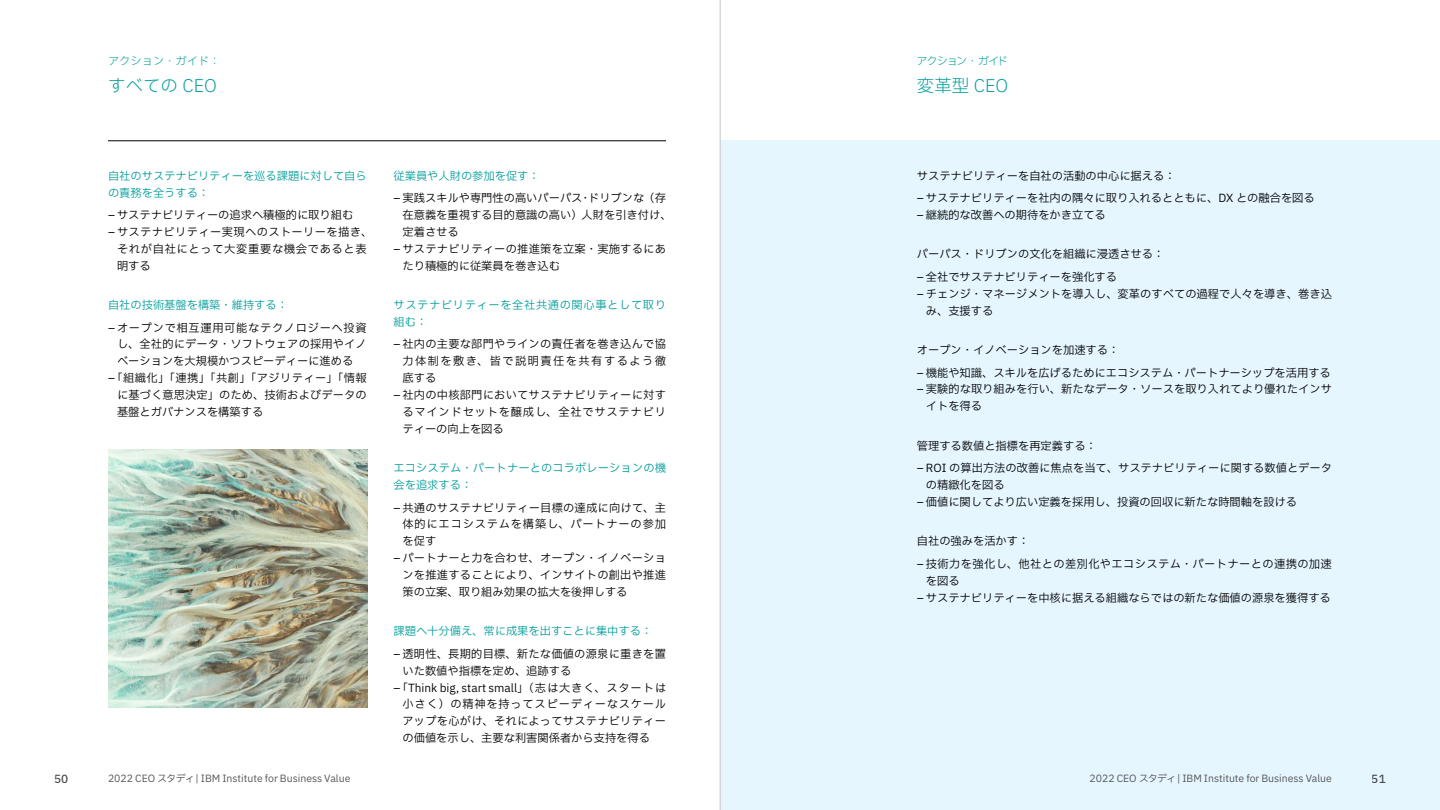
<style>
.page{position:relative;width:1440px;height:810px;background:#fff}
.page>*{position:absolute;margin:0;border:0;box-sizing:border-box;transform-origin:0 0}
.Head_1__30_36{font:300 17.5px "IBM Plex Sans JP";color:#009d9a}
.First_paragraph_sect{font:300 17.5px "IBM Plex Sans JP";color:#009d9a}
.Body__9_13_5{font:11.25px/16.9px "IBM Plex Sans JP";color:#000;text-align:justify}
.Body__9_13_5-2{font:11.25px/16.9px "IBM Plex Sans JP";color:#009d9a}
.Body__9_13_5-3{font:11.25px/16.9px "IBM Plex Sans JP";letter-spacing:.035em;color:#000}
.Body__9_13_5-4{font:11.25px/16.9px "IBM Plex Sans JP";letter-spacing:.02em;color:#000}
.Body__9_13_5-5{font:11.25px/16.9px "IBM Plex Sans JP";letter-spacing:.055em;color:#009d9a}
.Head_1__30_36-2{font:300 11.25px "IBM Plex Sans JP";color:#009d9a}
.First_paragraph_sect-2{font:300 11.25px "IBM Plex Sans JP";letter-spacing:-.11em;color:#009d9a}
.t1{font:11.25px "IBM Plex Sans JP Medm";color:#000}
.First_paragraph_sect-3{font:10px "IBM Plex Sans JP";color:#525252}
</style>
<div class="page">
<hr style="left:108px;top:141px;width:558px;height:1px;background:#000">
<div style="left:720px;top:141px;width:720px;height:669px;background:#e5f6ff"></div>
<img style="left:108px;top:449px;width:259px;height:259px">
<hr style="left:720px;top:0;width:1px;height:810px;background:#c6c6c6">
<p class="t1" style="left:54px;top:770px;width:16px">50</p>
<p class="Head_1__30_36-2" style="left:108px;top:53px;width:114px">アクション・ガイド：</p>
<p class="Head_1__30_36" style="left:108px;top:74px;width:110px">すべての CEO</p>
<p class="Body__9_13_5-2" style="left:108px;top:166px;width:260px">自社のサステナビリティーを巡る課題に対して自らの責務を全うする：</p>
<p class="Body__9_13_5" style="left:108px;top:206px;width:247px">– サステナビリティーの追求へ積極的に取り組む</p>
<p class="Body__9_13_5-3" style="left:117px;top:223px;width:257px;text-indent:-9px">– サステナビリティー実現へのストーリーを描き、それが自社にとって大変重要な機会であると表明する</p>
<p class="Body__9_13_5-2" style="left:108px;top:296px;width:181px">自社の技術基盤を構築・維持する：</p>
<p class="Body__9_13_5" style="left:117px;top:318px;width:251px;text-indent:-9px">– オープンで相互運用可能なテクノロジーへ投資し、全社的にデータ・ソフトウェアの採用やイノベーションを大規模かつスピーディーに進める</p>
<p class="Body__9_13_5" style="left:117px;top:369px;width:251px;text-indent:-9px">– 「組織化」「連携」「共創」「アジリティー」「情報に基づく意思決定」のため、技術およびデータの基盤とガバナンスを構築する</p>
<p class="Body__9_13_5-2" style="left:393px;top:166px;width:148px">従業員や人財の参加を促す：</p>
<p class="Body__9_13_5" style="left:402px;top:189px;width:271px;text-align:left;text-indent:-9px">– 実践スキルや専門性の高いパーパス・ドリブンな（存在意義を重視する目的意識の高い）人財を引き付け、定着させる</p>
<p class="Body__9_13_5-4" style="left:402px;top:240px;width:265px;text-indent:-9px">– サステナビリティーの推進策を立案・実施するにあたり積極的に従業員を巻き込む</p>
<p class="Body__9_13_5-5" style="left:393px;top:296px;width:274px">サステナビリティーを全社共通の関心事として取り組む：</p>
<p class="Body__9_13_5" style="left:402px;top:335px;width:265px;text-indent:-9px">– 社内の主要な部門やラインの責任者を巻き込んで協力体制を敷き、皆で説明責任を共有するよう徹底する</p>
<p class="Body__9_13_5" style="left:402px;top:386px;width:265px;text-indent:-9px">– 社内の中核部門においてサステナビリティーに対するマインドセットを醸成し、全社でサステナビリティーの向上を図る</p>
<p class="Body__9_13_5-2" style="left:393px;top:459px;width:274px">エコシステム・パートナーとのコラボレーションの機会を追求する：</p>
<p class="Body__9_13_5" style="left:402px;top:498px;width:265px;text-indent:-9px">– 共通のサステナビリティー目標の達成に向けて、主体的にエコシステムを構築し、パートナーの参加を促す</p>
<p class="Body__9_13_5" style="left:402px;top:549px;width:265px;text-indent:-9px">– パートナーと力を合わせ、オープン・イノベーションを推進することにより、インサイトの創出や推進策の立案、取り組み効果の拡大を後押しする</p>
<p class="Body__9_13_5-2" style="left:393px;top:622px;width:260px">課題へ十分備え、常に成果を出すことに集中する：</p>
<p class="Body__9_13_5-4" style="left:402px;top:645px;width:265px;text-indent:-9px">– 透明性、長期的目標、新たな価値の源泉に重きを置いた数値や指標を定め、追跡する</p>
<p class="Body__9_13_5" style="left:402px;top:678px;width:265px;text-indent:-9px">– 「Think big, start small」（志は大きく、スタートは小さく）の精神を持ってスピーディーなスケールアップを心がけ、それによってサステナビリティーの価値を示し、主要な利害関係者から支持を得る</p>
<p class="First_paragraph_sect-2" style="left:916px;top:53px;width:93px">アクション・ガイド</p>
<p class="First_paragraph_sect" style="left:917px;top:74px;width:93px">変革型 CEO</p>
<p class="Body__9_13_5" style="left:917px;top:166px;width:260px">サステナビリティーを自社の活動の中心に据える：</p>
<p class="Body__9_13_5" style="left:917px;top:189px;width:399px">– サステナビリティーを社内の隅々に取り入れるとともに、DX との融合を図る</p>
<p class="Body__9_13_5" style="left:917px;top:206px;width:191px">– 継続的な改善への期待をかき立てる</p>
<p class="Body__9_13_5" style="left:917px;top:245px;width:249px">パーパス・ドリブンの文化を組織に浸透させる：</p>
<p class="Body__9_13_5" style="left:917px;top:268px;width:202px">– 全社でサステナビリティーを強化する</p>
<p class="Body__9_13_5" style="left:926px;top:285px;width:408px;text-indent:-9px">– チェンジ・マネージメントを導入し、変革のすべての過程で人々を導き、巻き込み、支援する</p>
<p class="Body__9_13_5" style="left:917px;top:341px;width:204px">オープン・イノベーションを加速する：</p>
<p class="Body__9_13_5" style="left:917px;top:363px;width:415px">– 機能や知識、スキルを広げるためにエコシステム・パートナーシップを活用する</p>
<p class="Body__9_13_5" style="left:926px;top:380px;width:408px;text-indent:-9px">– 実験的な取り組みを行い、新たなデータ・ソースを取り入れてより優れたインサイトを得る</p>
<p class="Body__9_13_5" style="left:917px;top:436px;width:181px">管理する数値と指標を再定義する：</p>
<p class="Body__9_13_5" style="left:926px;top:459px;width:408px;text-indent:-9px">– ROI の算出方法の改善に焦点を当て、サステナビリティーに関する数値とデータの精緻化を図る</p>
<p class="Body__9_13_5" style="left:917px;top:493px;width:382px">– 価値に関してより広い定義を採用し、投資の回収に新たな時間軸を設ける</p>
<p class="Body__9_13_5" style="left:917px;top:532px;width:114px">自社の強みを活かす：</p>
<p class="Body__9_13_5-3" style="left:926px;top:555px;width:407px;text-indent:-9px">– 技術力を強化し、他社との差別化やエコシステム・パートナーとの連携の加速を図る</p>
<p class="Body__9_13_5" style="left:917px;top:588px;width:415px">– サステナビリティーを中核に据える組織ならではの新たな価値の源泉を獲得する</p>
<p class="First_paragraph_sect-3" style="left:108px;top:771px;width:244px">2022 CEO スタディ| IBM Institute for Business Value</p>
<p class="First_paragraph_sect-3" style="left:1090px;top:771px;width:244px">2022 CEO スタディ| IBM Institute for Business Value</p>
<p class="t1" style="left:1372px;top:770px;width:16px">51</p>
</div>
